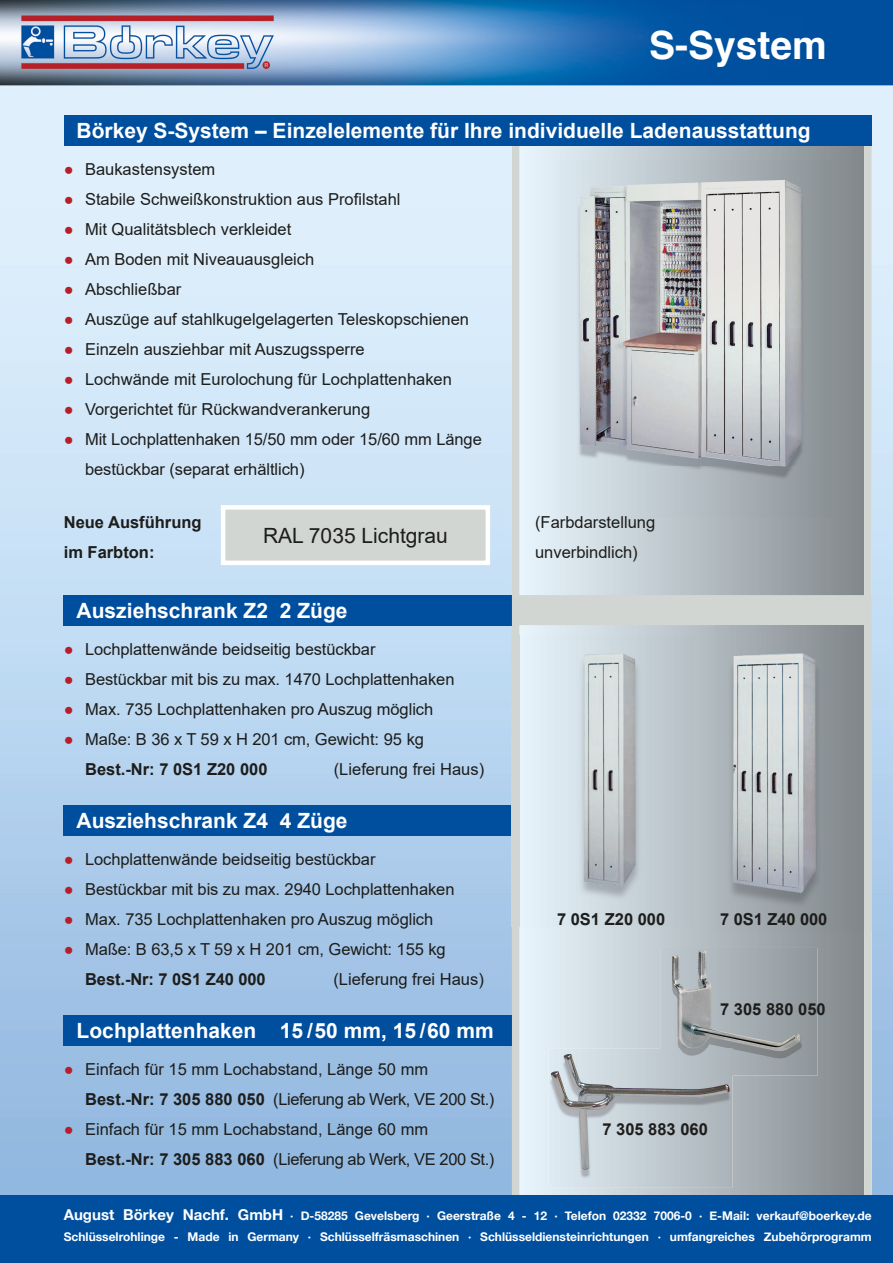
<style>
.page{position:relative;width:893px;height:1263px;background:#fff}
.page>*{position:absolute;margin:0;border:0;box-sizing:border-box;transform-origin:0 0}
.t1{font:700 39px "Helvetica";color:#fff}
.t2{font:700 21px "Arial";color:#fff}
.t3{font:21px "Arial";color:#1d1d1b}
.t4{font:16.5px/30px "Arial";color:#1d1d1b}
.t5{font:700 16.5px/30px "Arial";color:#1d1d1b}
.t6{font:700 12px/21px "Helvetica Neue";color:#fff}
.s1{color:#b61f2a}
.s2{font-weight:700}
.s3{font-size:15px}
</style>
<div class="page">
<img style="left:0;top:85px;width:893px;height:1110px">
<div style="left:64px;top:595px;width:449px;height:30px;background:#004f9f"></div>
<div style="left:64px;top:805px;width:449px;height:30px;background:#004f9f"></div>
<div style="left:64px;top:1015px;width:449px;height:30px;background:#004f9f"></div>
<svg style="left:512px;top:145px;width:360px;height:1050px;background:#b8c1c6"></svg>
<div style="left:64px;top:115px;width:808px;height:30px;background:#004f9f"></div>
<img style="left:0;top:0;width:893px;height:85px">
<div style="left:0;top:1195px;width:893px;height:68px;background:#004f9f"></div>
<img style="left:557px;top:161px;width:275px;height:357px">
<div style="left:512px;top:595px;width:360px;height:30px;background:#d2d6d3"></div>
<div style="left:221px;top:505px;width:269px;height:60px;background:#d2d6d3;border:4px solid #fff"></div>
<img style="left:512px;top:635px;width:180px;height:292px">
<img style="left:714px;top:626px;width:158px;height:306px">
<img style="left:549px;top:1049px;width:183px;height:138px">
<img style="left:660px;top:948px;width:158px;height:127px">
<img style="left:660px;top:1049px;width:72px;height:26px">
<h1 class="t1" style="left:649px;top:20px;width:179px">S-System</h1>
<p class="t2" style="left:77px;top:115px;width:736px">Börkey S-System – Einzelelemente für Ihre individuelle Ladenausstattung</p>
<p class="t4" style="left:64px;top:154px;width:153px"><span class="s1">●</span> Baukastensystem</p>
<p class="t4" style="left:64px;top:184px;width:338px"><span class="s1">●</span> Stabile Schweißkonstruktion aus Profilstahl</p>
<p class="t4" style="left:64px;top:214px;width:229px"><span class="s1">●</span> Mit Qualitätsblech verkleidet</p>
<p class="t4" style="left:64px;top:244px;width:252px"><span class="s1">●</span> Am Boden mit Niveauausgleich</p>
<p class="t4" style="left:64px;top:274px;width:119px"><span class="s1">●</span> Abschließbar</p>
<p class="t4" style="left:64px;top:304px;width:407px"><span class="s1">●</span> Auszüge auf stahlkugelgelagerten Teleskopschienen</p>
<p class="t4" style="left:64px;top:334px;width:302px"><span class="s1">●</span> Einzeln ausziehbar mit Auszugssperre</p>
<p class="t4" style="left:64px;top:364px;width:390px"><span class="s1">●</span> Lochwände mit Eurolochung für Lochplattenhaken</p>
<p class="t4" style="left:64px;top:394px;width:308px"><span class="s1">●</span> Vorgerichtet für Rückwandverankerung</p>
<p class="t4" style="left:85px;top:424px;width:398px;text-indent:-21px"><span class="s1">●</span> Mit Lochplattenhaken 15/50 mm oder 15/60 mm Länge bestückbar (separat erhältlich)</p>
<p class="t5" style="left:64px;top:507px;width:139px">Neue Ausführung im Farbton:</p>
<p class="t3" style="left:263px;top:521px;width:186px">RAL 7035 Lichtgrau</p>
<p class="t2" style="left:77px;top:595px;width:272px">Ausziehschrank Z2 2 Züge</p>
<p class="t4" style="left:64px;top:634px;width:313px"><span class="s1">●</span> Lochplattenwände beidseitig bestückbar</p>
<p class="t4" style="left:64px;top:664px;width:392px"><span class="s1">●</span> Bestückbar mit bis zu max. 1470 Lochplattenhaken</p>
<p class="t4" style="left:64px;top:694px;width:371px"><span class="s1">●</span> Max. 735 Lochplattenhaken pro Auszug möglich</p>
<p class="t4" style="left:85px;top:724px;width:340px;text-indent:-21px"><span class="s1">●</span> Maße: B 36 x T 59 x H 201 cm, Gewicht: 95 kg<br><span class="s2">Best.-Nr: 7 0S1 Z20 000</span></p>
<p class="t4" style="left:334px;top:754px;width:152px">(Lieferung frei Haus)</p>
<p class="t2" style="left:77px;top:805px;width:272px">Ausziehschrank Z4 4 Züge</p>
<p class="t4" style="left:64px;top:844px;width:313px"><span class="s1">●</span> Lochplattenwände beidseitig bestückbar</p>
<p class="t4" style="left:64px;top:874px;width:392px"><span class="s1">●</span> Bestückbar mit bis zu max. 2940 Lochplattenhaken</p>
<p class="t4" style="left:64px;top:904px;width:371px"><span class="s1">●</span> Max. 735 Lochplattenhaken pro Auszug möglich</p>
<p class="t4" style="left:85px;top:934px;width:362px;text-indent:-21px"><span class="s1">●</span> Maße: B 63,5 x T 59 x H 201 cm, Gewicht: 155 kg<br><span class="s2">Best.-Nr: 7 0S1 Z40 000</span></p>
<p class="t4" style="left:333px;top:964px;width:152px">(Lieferung frei Haus)</p>
<p class="t2" style="left:77px;top:1015px;width:419px">Lochplattenhaken 15 / 50 mm, 15 / 60 mm</p>
<p class="t4" style="left:85px;top:1054px;width:411px;text-indent:-21px"><span class="s1">●</span> Einfach für 15 mm Lochabstand, Länge 50 mm<br><span class="s2">Best.-Nr: 7 305 880 050</span> (Lieferung ab Werk, VE 200 St.)</p>
<p class="t4" style="left:85px;top:1114px;width:411px;text-indent:-21px"><span class="s1">●</span> Einfach für 15 mm Lochabstand, Länge 60 mm<br><span class="s2">Best.-Nr: 7 305 883 060</span> (Lieferung ab Werk, VE 200 St.)</p>
<p class="t4" style="left:535px;top:507px;width:122px">(Farbdarstellung unverbindlich)</p>
<p class="t5" style="left:557px;top:904px;width:110px">7 0S1 Z20 000</p>
<p class="t5" style="left:720px;top:904px;width:109px">7 0S1 Z40 000</p>
<p class="t5" style="left:720px;top:994px;width:107px">7 305 880 050</p>
<p class="t5" style="left:602px;top:1114px;width:107px">7 305 883 060</p>
<p class="t6" style="left:64px;top:1205px;width:809px"><span class="s3">August Börkey Nachf. GmbH</span> · D-58285 Gevelsberg · Geerstraße 4 - 12 · Telefon 02332 7006-0 · E-Mail: verkauf@boerkey.de<br>Schlüsselrohlinge - Made in Germany · Schlüsselfräsmaschinen · Schlüsseldiensteinrichtungen · umfangreiches Zubehörprogramm</p>
</div>
